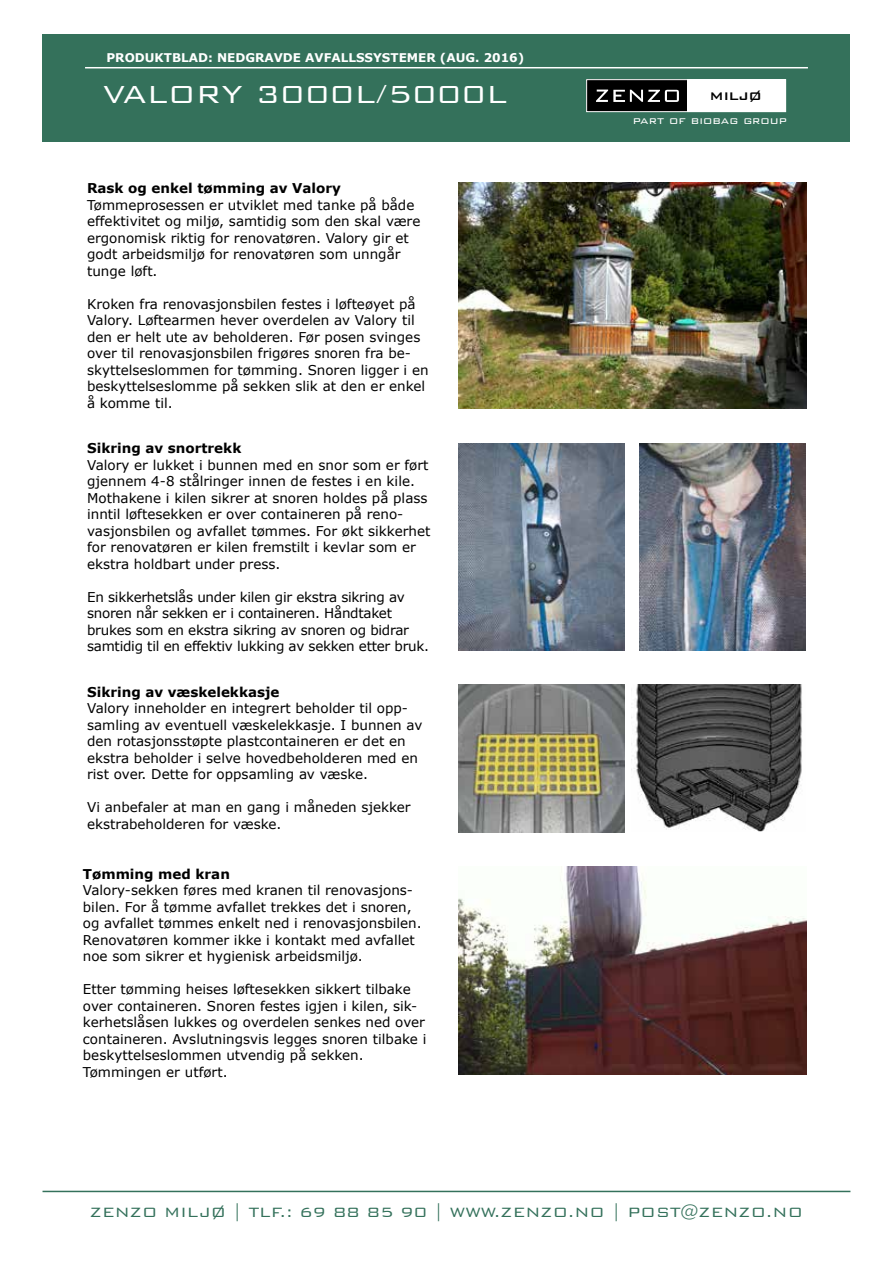
<style>
.page{position:relative;width:893px;height:1263px;background:#fff}
.page>*{position:absolute;margin:0;border:0;box-sizing:border-box;transform-origin:0 0}
.t1{font:300 33px "Bank Gothic BT";color:#fff}
.t2{font:300 18px "Bank Gothic BT";color:#34715b}
.t3{font:500 18px "Bank Gothic BT";color:#000}
.t4{font:13.5px/16.5px "Verdana";color:#000}
.t5{font:13.5px/16.5px "Verdana";letter-spacing:-.02em;color:#000}
.t6{font:700 13.5px "Verdana";color:#000}
.t7{font:300 13.5px "Bank Gothic BT";color:#fff}
.t8{font:700 12px "Verdana";color:#fff}
</style>
<div class="page">
<hr style="left:43px;top:1191px;width:807px;height:1px;background:#34715b">
<div style="left:43px;top:34px;width:807px;height:107px;background:#34715b"></div>
<div style="left:686px;top:80px;width:100px;height:32px;background:#fff"></div>
<div style="left:587px;top:80px;width:100px;height:32px;background:#000"></div>
<svg style="left:596px;top:90px;width:83px;height:12px"></svg>
<div style="left:586px;top:79px;width:200px;height:33px;border:1px solid #fff"></div>
<hr style="left:85px;top:67px;width:723px;height:1px;background:#fff">
<img style="left:458px;top:866px;width:349px;height:209px">
<img style="left:459px;top:443px;width:165px;height:207px">
<img style="left:458px;top:684px;width:167px;height:148px">
<img style="left:458px;top:183px;width:349px;height:225px">
<img style="left:639px;top:443px;width:167px;height:208px">
<img style="left:634px;top:684px;width:168px;height:147px">
<p class="t8" style="left:107px;top:49px;width:419px">PRODUKTBLAD: NEDGRAVDE AVFALLSSYSTEMER (AUG. 2016)</p>
<h1 class="t1" style="left:103px;top:76px;width:406px">VALORY 3000L/5000L</h1>
<p class="t6" style="left:87px;top:179px;width:255px">Rask og enkel tømming av Valory</p>
<p class="t4" style="left:87px;top:196px;width:335px">Tømmeprosessen er utviklet med tanke på både effektivitet og miljø, samtidig som den skal være ergonomisk riktig for renovatøren. Valory gir et godt arbeidsmiljø for renovatøren som unngår tunge løft.</p>
<p class="t4" style="left:87px;top:295px;width:343px">Kroken fra renovasjonsbilen festes i løfteøyet på Valory. Løftearmen hever overdelen av Valory til den er helt ute av beholderen. Før posen svinges over til renovasjonsbilen frigøres snoren fra be&shy;skyttelseslommen for tømming. Snoren ligger i en beskyttelseslomme på sekken slik at den er enkel å komme til.</p>
<p class="t6" style="left:87px;top:439px;width:156px">Sikring av snortrekk</p>
<p class="t4" style="left:87px;top:457px;width:345px">Valory er lukket i bunnen med en snor som er ført gjennem 4-8 stålringer innen de festes i en kile.<br>Mothakene i kilen sikrer at snoren holdes på plass inntil løftesekken er over containeren på reno&shy;vasjonsbilen og avfallet tømmes. For økt sikkerhet for renovatøren er kilen fremstilt i kevlar som er ekstra holdbart under press.</p>
<p class="t5" style="left:87px;top:589px;width:343px">En sikkerhetslås under kilen gir ekstra sikring av snoren når sekken er i containeren. Håndtaket brukes som en ekstra sikring av snoren og bidrar samtidig til en effektiv lukking av sekken etter bruk.</p>
<p class="t6" style="left:87px;top:682px;width:194px">Sikring av væskelekkasje</p>
<p class="t4" style="left:87px;top:700px;width:337px">Valory inneholder en integrert beholder til opp&shy;samling av eventuell væskelekkasje. I bunnen av den rotasjonsstøpte plastcontaineren er det en ekstra beholder i selve hovedbeholderen med en rist over. Dette for oppsamling av væske.</p>
<p class="t4" style="left:87px;top:799px;width:325px">Vi anbefaler at man en gang i måneden sjekker ekstrabeholderen for væske.</p>
<p class="t6" style="left:83px;top:864px;width:149px">Tømming med kran</p>
<p class="t4" style="left:83px;top:882px;width:340px">Valory-sekken føres med kranen til renovasjons&shy;bilen. For å tømme avfallet trekkes det i snoren, og avfallet tømmes enkelt ned i renovasjonsbilen.<br>Renovatøren kommer ikke i kontakt med avfallet noe som sikrer et hygienisk arbeidsmiljø.</p>
<p class="t4" style="left:83px;top:981px;width:345px">Etter tømming heises løftesekken sikkert tilbake over containeren. Snoren festes igjen i kilen, sik&shy;kerhetslåsen lukkes og overdelen senkes ned over containeren. Avslutningsvis legges snoren tilbake i beskyttelseslommen utvendig på sekken.<br>Tømmingen er utført.</p>
<h2 class="t3" style="left:710px;top:85px;width:53px">miljø</h2>
<p class="t7" style="left:633px;top:113px;width:156px">part of biobag group</p>
<h2 class="t2" style="left:90px;top:1202px;width:715px">ZENZO MILJØ | TLF.: 69 88 85 90 | WWW.ZENZO.NO | POST@ZENZO.NO</h2>
</div>
